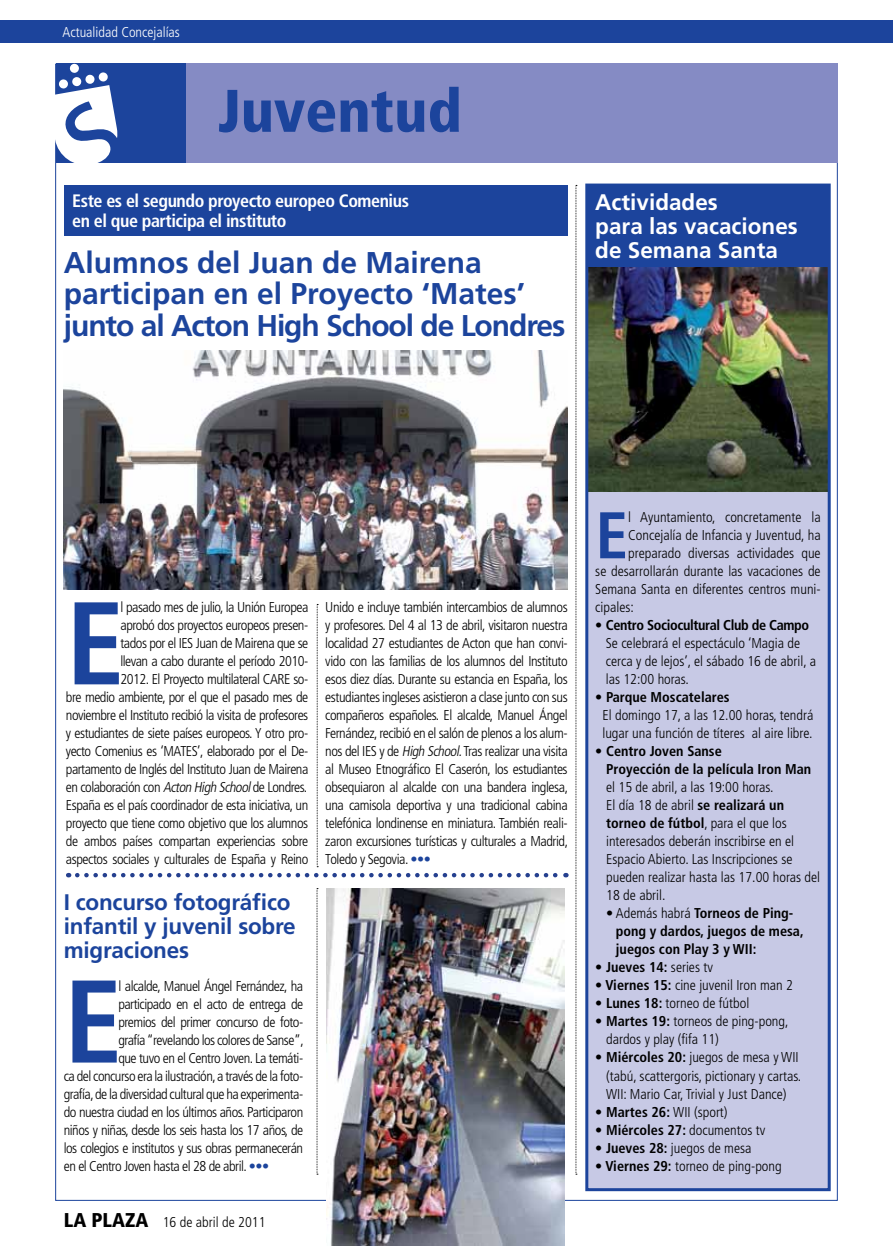
<style>
.page{position:relative;width:893px;height:1255px;background:#fff}
.page>*{position:absolute;margin:0;border:0;box-sizing:border-box;transform-origin:0 0}
.t1{font:700 condensed 117.45px "Frutiger LT";color:#1c449c}
.t2{font:700 condensed 65.85px "Frutiger LT";color:#1c449c}
.t3{font:900 condensed 60px "Frutiger LT";color:#1c449c}
.t4{font:700 30px/31.5px "Frutiger LT";color:#1c449c}
.t5{font:700 22.5px/24px "Frutiger LT";letter-spacing:-.01em;color:#1c449c}
.t6{font:700 22.5px/24px "Frutiger LT";color:#fff}
.t7{font:700 condensed 18px/19.5px "Frutiger LT";letter-spacing:-.025em;color:#fff}
.t8{font:300 condensed 14.25px/18px "Frutiger LT";letter-spacing:-.03em;color:#000;text-align:right}
.t9{font:300 condensed 14.25px/18px "Frutiger LT";color:#000}
.t10{font:700 condensed 14.25px/18px "Frutiger LT";color:#000}
.t11{font:700 condensed 14.25px "Frutiger LT";letter-spacing:-.025em;color:#000}
.t12{font:300 condensed 14.25px "Frutiger LT";color:#fff}
.s1{font-style:italic}
.s2{color:#1c449c}
.s3{font-weight:900;font-size:19.95px}
.s4{font-weight:700}
.s5{font-weight:300}
</style>
<div class="page">
<div style="left:0;top:20px;width:893px;height:23px;background:#1c449c"></div>
<div style="left:64px;top:185px;width:504px;height:50px;background:#1c449c"></div>
<div style="left:138px;top:64px;width:700px;height:99px;background:#858bc4"></div>
<div style="left:56px;top:64px;width:130px;height:99px;background:#1c449c"></div>
<div style="left:72px;top:77px;width:10px;height:9px;background:#fff;border-radius:4px"></div>
<div style="left:70px;top:63px;width:9px;height:10px;background:#fff;border-radius:4px"></div>
<div style="left:59px;top:79px;width:9px;height:10px;background:#fff;border-radius:4px"></div>
<svg style="left:85px;top:74px;width:10px;height:10px"></svg>
<svg style="left:98px;top:72px;width:10px;height:10px"></svg>
<svg style="left:55px;top:85px;width:62px;height:83px"></svg>
<div style="left:587px;top:491px;width:242px;height:700px;background:#c7c9e5"></div>
<img style="left:64px;top:350px;width:503px;height:239px">
<svg style="left:317px;top:888px;width:1px;height:286px"></svg>
<svg style="left:576px;top:185px;width:1px;height:989px"></svg>
<img style="left:589px;top:267px;width:238px;height:224px">
<div style="left:585px;top:183px;width:246px;height:1008px;border:3px solid #1c449c"></div>
<div style="left:587px;top:185px;width:242px;height:82px;background:#1c449c"></div>
<img style="left:327px;top:888px;width:238px;height:357px">
<svg style="left:77px;top:604px;width:489px;height:273px"></svg>
<p class="t12" style="left:63px;top:24px;width:119px">Actualidad Concejalías</p>
<h3 class="t3" style="left:218px;top:75px;width:245px">Juventud</h3>
<p class="t7" style="left:72px;top:191px;width:338px">Este es el segundo proyecto europeo Comenius en el que participa el instituto</p>
<h3 class="t4" style="left:64px;top:247px;width:503px">Alumnos del Juan de Mairena participan en el Proyecto ‘Mates’ junto al Acton High School de Londres</h3>
<h3 class="t6" style="left:595px;top:191px;width:204px">Actividades<br>para las vacaciones de Semana Santa</h3>
<p class="t8" style="left:66px;top:598px;width:244px">l pasado mes de julio, la Unión Europea<br>aprobó dos proyectos europeos presen-<br>tados por el IES Juan de Mairena que se<br>llevan a cabo durante el período 2010-<br>2012. El Proyecto multilateral CARE so-<br>bre medio ambiente, por el que el pasado mes de noviembre el Instituto recibió la visita de profesores y estudiantes de siete países europeos. Y otro pro&shy;yecto Comenius es ‘MATES’, elaborado por el De&shy;partamento de Inglés del Instituto Juan de Mairena en colaboración con <span class="s1">ActonHighSchool</span>de Londres.<br>España es el país coordinador de esta iniciativa, un proyecto que tiene como objetivo que los alumnos de ambos países compartan experiencias sobre aspectos sociales y culturales de España y Reino</p>
<p class="t8" style="left:325px;top:598px;width:244px;text-align:justify">Unido e incluye también intercambios de alumnos y profesores. Del 4 al 13 de abril, visitaron nuestra localidad 27 estudiantes de Acton que han convi&shy;vido con las familias de los alumnos del Instituto esos diez días. Durante su estancia en España, los estudiantes ingleses asistieron a clase junto con sus compañeros españoles. El alcalde, Manuel Ángel Fernández, recibió en el salón de plenos a los alum&shy;nos del IES y de <span class="s1">HighSchool.</span>Tras realizar una visita al Museo Etnográfico El Caserón, los estudiantes obsequiaron al alcalde con una bandera inglesa, una camisola deportiva y una tradicional cabina telefónica londinense en miniatura. También reali&shy;zaron excursiones turísticas y culturales a Madrid, Toledo y Segovia. <span class="s2">•••</span></p>
<h1 class="t1" style="left:66px;top:574px;width:60px">E</h1>
<h3 class="t5" style="left:64px;top:889px;width:233px">I concurso fotográfico infantil y juvenil sobre migraciones</h3>
<h1 class="t1" style="left:64px;top:952px;width:60px">E</h1>
<p class="t8" style="left:118px;top:976px;width:186px">l alcalde, Manuel Ángel Fernández, ha</p>
<p class="t8" style="left:118px;top:994px;width:186px">participado en el acto de entrega de</p>
<p class="t8" style="left:118px;top:1012px;width:186px">premios del primer concurso de foto-</p>
<p class="t8" style="left:118px;top:1030px;width:187px">grafía “revelando los colores de Sanse”,</p>
<p class="t8" style="left:118px;top:1048px;width:186px">que tuvo en el Centro Joven. La temáti-</p>
<p class="t8" style="left:64px;top:1066px;width:241px">ca del concurso era la ilustración, a través de la foto-</p>
<p class="t8" style="left:64px;top:1084px;width:241px">grafía, de la diversidad cultural que ha experimenta-</p>
<p class="t8" style="left:64px;top:1102px;width:241px">do nuestra ciudad en los últimos años. Participaron</p>
<p class="t8" style="left:64px;top:1120px;width:241px">niños y niñas, desde los seis hasta los 17 años, de</p>
<p class="t8" style="left:64px;top:1138px;width:241px">los colegios e institutos y sus obras permanecerán</p>
<p class="t8" style="left:64px;top:1156px;width:207px">en el Centro Joven hasta el 28 de abril. <span class="s2">•••</span></p>
<p class="t9" style="left:64px;top:1213px;width:203px"><span class="s3">LA PLAZA</span> 16 de abril de 2011</p>
<h2 class="t2" style="left:595px;top:496px;width:34px">E</h2>
<p class="t9" style="left:628px;top:508px;width:194px">l Ayuntamiento, concretamente la</p>
<p class="t9" style="left:628px;top:526px;width:194px">Concejalía de Infancia y Juventud, ha</p>
<p class="t9" style="left:628px;top:544px;width:194px">preparado diversas actividades que</p>
<p class="t9" style="left:595px;top:562px;width:227px">se desarrollarán durante las vacaciones de</p>
<p class="t9" style="left:595px;top:580px;width:227px">Semana Santa en diferentes centros muni-</p>
<p class="t9" style="left:595px;top:598px;width:40px">cipales:</p>
<p class="t11" style="left:595px;top:617px;width:215px">• Centro Sociocultural Club de Campo</p>
<p class="t9" style="left:606px;top:634px;width:212px">Se celebrará el espectáculo ‘Magia de cerca y de lejos’, el sábado 16 de abril, a las 12:00 horas.</p>
<p class="t10" style="left:595px;top:688px;width:136px">• Parque Moscatelares</p>
<p class="t9" style="left:602px;top:706px;width:212px">El domingo 17, a las 12.00 horas, tendrá lugar una función de títeres al aire libre.</p>
<p class="t10" style="left:606px;top:742px;width:207px;text-indent:-11px">• Centro Joven Sanse<br>Proyección de la película Iron Man</p>
<p class="t9" style="left:606px;top:778px;width:215px">el 15 de abril, a las 19:00 horas.<br>El día 18 de abril <span class="s4">se realizará un torneo de fútbol</span>, para el que los interesados deberán inscribirse en el<br>Espacio Abierto. Las Inscripciones se pueden realizar hasta las 17.00 horas del<br>18 de abril.</p>
<p class="t10" style="left:616px;top:904px;width:189px;text-indent:-10px"><span class="s5">• Además habrá</span> Torneos de Ping&shy;pong y dardos, juegos de mesa, juegos con Play 3 y WII:</p>
<p class="t10" style="left:595px;top:958px;width:119px">• Jueves 14: <span class="s5">series tv</span></p>
<p class="t9" style="left:595px;top:976px;width:199px"><span class="s4">• Viernes 15:</span> cine juvenil Iron man 2</p>
<p class="t9" style="left:595px;top:994px;width:155px"><span class="s4">• Lunes 18:</span> torneo de fútbol</p>
<p class="t9" style="left:606px;top:1012px;width:184px;text-indent:-11px">• <span class="s4">Martes 19:</span> torneos de ping-pong, dardos y play (fifa 11)</p>
<p class="t9" style="left:606px;top:1048px;width:197px;text-indent:-11px"><span class="s4">• Miércoles 20:</span> juegos de mesa y WII (tabú, scattergoris, pictionary y cartas.<br>WII: Mario Car, Trivial y Just Dance)</p>
<p class="t10" style="left:595px;top:1102px;width:134px">• Martes 26: <span class="s5">WII (sport)</span></p>
<p class="t10" style="left:595px;top:1120px;width:171px">• Miércoles 27: <span class="s5">documentos tv</span></p>
<p class="t9" style="left:595px;top:1138px;width:158px"><span class="s4">• Jueves 28:</span> juegos de mesa</p>
<p class="t9" style="left:595px;top:1156px;width:188px"><span class="s4">• Viernes 29:</span> torneo de ping-pong</p>
</div>
